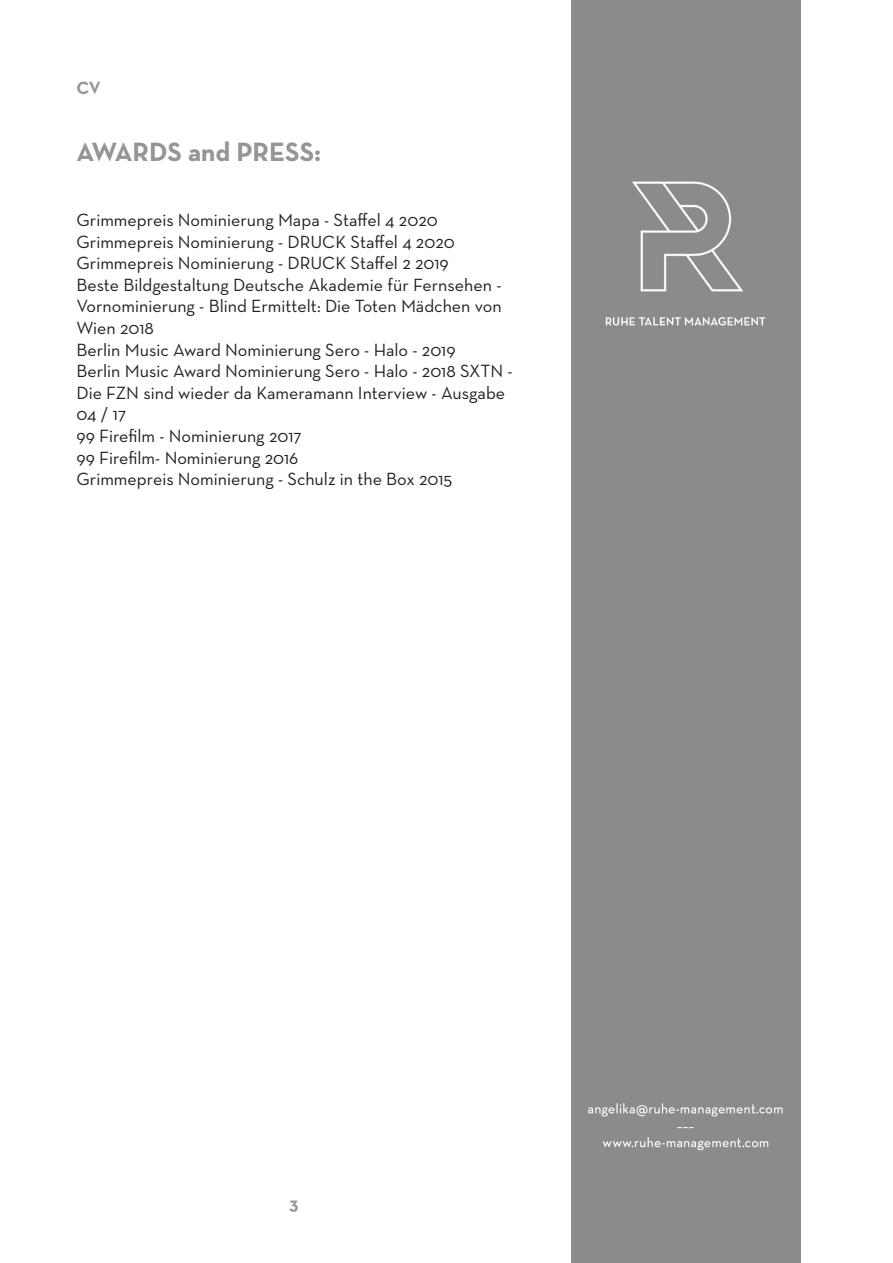
<style>
.page{position:relative;width:893px;height:1263px;background:#fff}
.page>*{position:absolute;margin:0;border:0;box-sizing:border-box;transform-origin:0 0}
.t1{font:700 27px "Neutra Text";color:#939598}
.t2{font:18px/21.6px "Neutra Text";color:#231f20;text-align:justify}
.t3{font:700 18px "Neutra Text";color:#939598}
</style>
<div class="page">
<div style="left:571px;top:0;width:230px;height:1263px;background:#8a8c8b"></div>
<img style="left:605px;top:181px;width:161px;height:145px">
<img style="left:587px;top:1103px;width:196px;height:48px">
<p class="t3" style="left:77px;top:77px;width:26px">CV</p>
<p class="t1" style="left:77px;top:135px;width:246px">AWARDS and PRESS:</p>
<p class="t2" style="left:77px;top:209px;width:363px">Grimmepreis Nominierung Mapa - Staffel 4 2020</p>
<p class="t2" style="left:77px;top:230px;width:380px">Grimmepreis Nominierung - DRUCK Staffel 4 2020</p>
<p class="t2" style="left:77px;top:252px;width:374px">Grimmepreis Nominierung - DRUCK Staffel 2 2019</p>
<p class="t2" style="left:77px;top:274px;width:427px">Beste Bildgestaltung Deutsche Akademie für Fernsehen - Vornominierung - Blind Ermittelt: Die Toten Mädchen von Wien 2018</p>
<p class="t2" style="left:77px;top:338px;width:381px">Berlin Music Award Nominierung Sero - Halo - 2019</p>
<p class="t2" style="left:77px;top:360px;width:438px;text-align:left">Berlin Music Award Nominierung Sero - Halo - 2018 SXTN -<br>Die FZN sind wieder da Kameramann Interview - Ausgabe<br>04 / 17</p>
<p class="t2" style="left:77px;top:425px;width:227px">99 Firefilm - Nominierung 2017</p>
<p class="t2" style="left:77px;top:446px;width:223px">99 Firefilm- Nominierung 2016</p>
<p class="t2" style="left:77px;top:468px;width:377px">Grimmepreis Nominierung - Schulz in the Box 2015</p>
<p class="t3" style="left:289px;top:1192px;width:11px">3</p>
</div>
